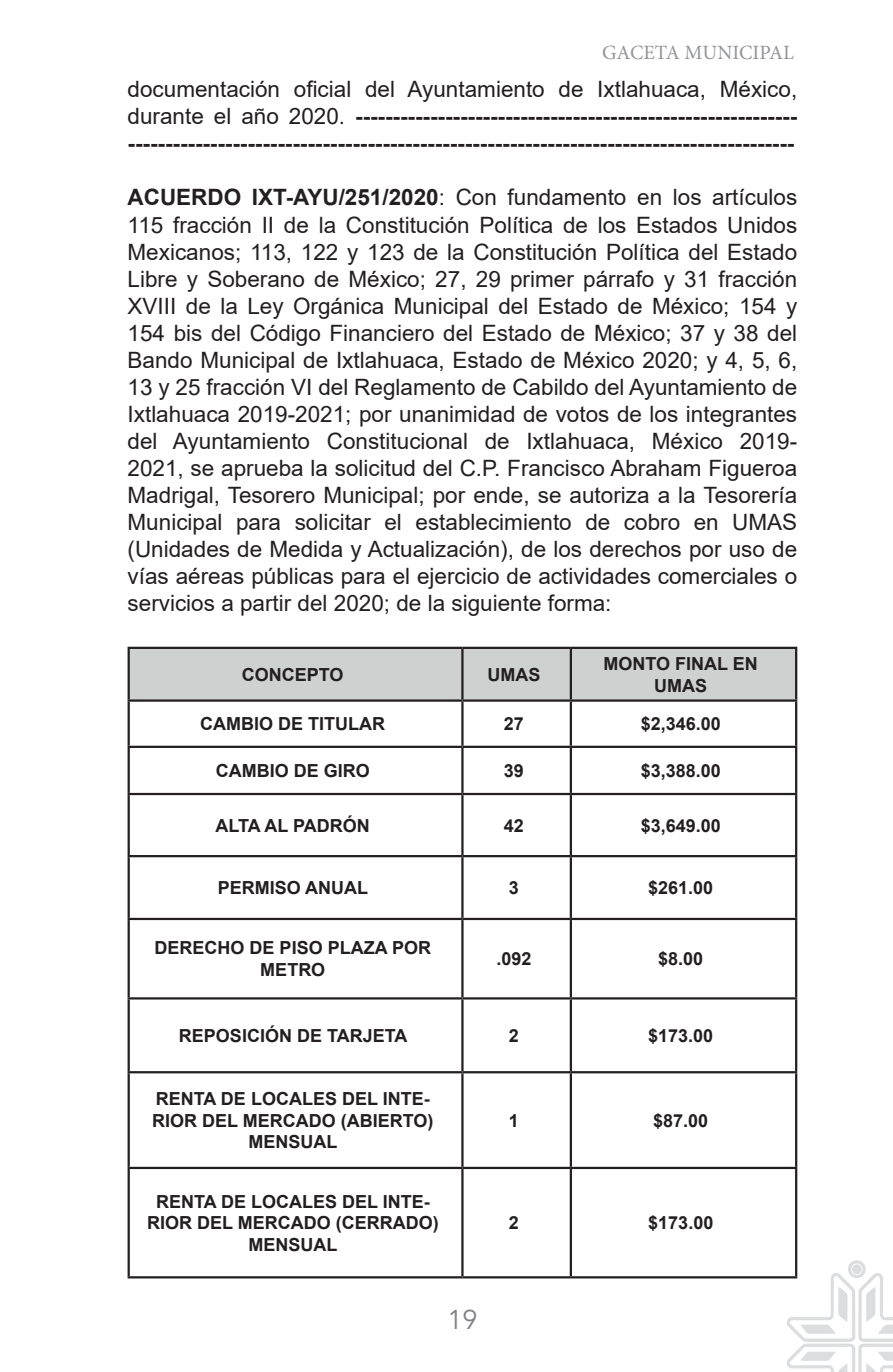
<style>
.page{position:relative;width:893px;height:1372px;background:#fff}
.page>*{position:absolute;margin:0;border:0;box-sizing:border-box;transform-origin:0 0}
.t1{font:27px "Avenir LT Std";color:#808285}
.t2{font:22.5px/27px "Arial";color:#231f20;text-align:justify}
.t3{font:700 22.5px/27px "Arial";color:#231f20;text-align:justify}
.t4{font:20.25px "Minion Pro";color:#939598}
.t5{font:700 18px/21.6px "Arial";color:#231f20;text-align:center}
.s1{font-weight:400}
.s2{font-weight:700}
</style>
<div class="page">
<svg style="left:784px;top:1260px;width:109px;height:111px"></svg>
<div style="left:852px;top:1264px;width:10px;height:9px;background:#dcdddf;border-radius:50%"></div>
<div style="left:130px;top:649px;width:665px;height:50px;background:#cfd1d0"></div>
<hr style="left:128px;top:646px;width:334px;height:3px;background:#231f20">
<hr style="left:128px;top:649px;width:2px;height:50px;background:#231f20">
<hr style="left:462px;top:646px;width:109px;height:3px;background:#231f20">
<hr style="left:461px;top:649px;width:3px;height:50px;background:#231f20">
<hr style="left:571px;top:646px;width:226px;height:3px;background:#231f20">
<hr style="left:570px;top:649px;width:2px;height:50px;background:#231f20">
<hr style="left:795px;top:649px;width:2px;height:50px;background:#231f20">
<hr style="left:128px;top:699px;width:334px;height:2px;background:#231f20">
<hr style="left:128px;top:701px;width:2px;height:44px;background:#231f20">
<hr style="left:462px;top:699px;width:109px;height:2px;background:#231f20">
<hr style="left:461px;top:701px;width:3px;height:44px;background:#231f20">
<hr style="left:571px;top:699px;width:226px;height:2px;background:#231f20">
<hr style="left:570px;top:701px;width:2px;height:44px;background:#231f20">
<hr style="left:795px;top:701px;width:2px;height:44px;background:#231f20">
<hr style="left:128px;top:745px;width:334px;height:3px;background:#231f20">
<hr style="left:128px;top:748px;width:2px;height:44px;background:#231f20">
<hr style="left:462px;top:745px;width:109px;height:3px;background:#231f20">
<hr style="left:461px;top:748px;width:3px;height:44px;background:#231f20">
<hr style="left:571px;top:745px;width:226px;height:3px;background:#231f20">
<hr style="left:570px;top:748px;width:2px;height:44px;background:#231f20">
<hr style="left:795px;top:748px;width:2px;height:44px;background:#231f20">
<hr style="left:128px;top:792px;width:334px;height:3px;background:#231f20">
<hr style="left:128px;top:795px;width:2px;height:60px;background:#231f20">
<hr style="left:462px;top:792px;width:109px;height:3px;background:#231f20">
<hr style="left:461px;top:795px;width:3px;height:60px;background:#231f20">
<hr style="left:571px;top:792px;width:226px;height:3px;background:#231f20">
<hr style="left:570px;top:795px;width:2px;height:60px;background:#231f20">
<hr style="left:795px;top:795px;width:2px;height:60px;background:#231f20">
<hr style="left:128px;top:855px;width:334px;height:2px;background:#231f20">
<hr style="left:128px;top:857px;width:2px;height:60px;background:#231f20">
<hr style="left:462px;top:855px;width:109px;height:2px;background:#231f20">
<hr style="left:461px;top:857px;width:3px;height:60px;background:#231f20">
<hr style="left:571px;top:855px;width:226px;height:2px;background:#231f20">
<hr style="left:570px;top:857px;width:2px;height:60px;background:#231f20">
<hr style="left:795px;top:857px;width:2px;height:60px;background:#231f20">
<hr style="left:128px;top:917px;width:334px;height:3px;background:#231f20">
<hr style="left:128px;top:920px;width:2px;height:77px;background:#231f20">
<hr style="left:462px;top:917px;width:109px;height:3px;background:#231f20">
<hr style="left:461px;top:920px;width:3px;height:77px;background:#231f20">
<hr style="left:571px;top:917px;width:226px;height:3px;background:#231f20">
<hr style="left:570px;top:920px;width:2px;height:77px;background:#231f20">
<hr style="left:795px;top:920px;width:2px;height:77px;background:#231f20">
<hr style="left:128px;top:997px;width:334px;height:2px;background:#231f20">
<hr style="left:128px;top:999px;width:2px;height:72px;background:#231f20">
<hr style="left:462px;top:997px;width:109px;height:2px;background:#231f20">
<hr style="left:461px;top:999px;width:3px;height:72px;background:#231f20">
<hr style="left:571px;top:997px;width:226px;height:2px;background:#231f20">
<hr style="left:570px;top:999px;width:2px;height:72px;background:#231f20">
<hr style="left:795px;top:999px;width:2px;height:72px;background:#231f20">
<hr style="left:128px;top:1071px;width:334px;height:2px;background:#231f20">
<hr style="left:128px;top:1073px;width:2px;height:93px;background:#231f20">
<hr style="left:462px;top:1071px;width:109px;height:2px;background:#231f20">
<hr style="left:461px;top:1073px;width:3px;height:93px;background:#231f20">
<hr style="left:571px;top:1071px;width:226px;height:2px;background:#231f20">
<hr style="left:570px;top:1073px;width:2px;height:93px;background:#231f20">
<hr style="left:795px;top:1073px;width:2px;height:93px;background:#231f20">
<hr style="left:128px;top:1166px;width:334px;height:2px;background:#231f20">
<hr style="left:128px;top:1168px;width:2px;height:108px;background:#231f20">
<hr style="left:462px;top:1166px;width:109px;height:2px;background:#231f20">
<hr style="left:461px;top:1168px;width:3px;height:108px;background:#231f20">
<hr style="left:571px;top:1166px;width:226px;height:2px;background:#231f20">
<hr style="left:570px;top:1168px;width:2px;height:108px;background:#231f20">
<hr style="left:795px;top:1168px;width:2px;height:108px;background:#231f20">
<hr style="left:128px;top:1276px;width:334px;height:2px;background:#231f20">
<hr style="left:462px;top:1276px;width:109px;height:2px;background:#231f20">
<hr style="left:571px;top:1276px;width:226px;height:2px;background:#231f20">
<p class="t4" style="left:602px;top:39px;width:193px">GACETA MUNICIPAL</p>
<p class="t3" style="left:128px;top:76px;width:671px"><span class="s1">documentación oficial del Ayuntamiento de Ixtlahuaca, México, durante el año 2020.</span> ----------------------------------------------------------- -----------------------------------------------------------------------------------------</p>
<p class="t2" style="left:128px;top:184px;width:671px"><span class="s2">ACUERDO IXT-AYU/251/2020</span>: Con fundamento en los artículos 115 fracción II de la Constitución Política de los Estados Unidos Mexicanos; 113, 122 y 123 de la Constitución Política del Estado Libre y Soberano de México; 27, 29 primer párrafo y 31 fracción XVIII de la Ley Orgánica Municipal del Estado de México; 154 y 154 bis del Código Financiero del Estado de México; 37 y 38 del Bando Municipal de Ixtlahuaca, Estado de México 2020; y 4, 5, 6, 13 y 25 fracción VI del Reglamento de Cabildo del Ayuntamiento de Ixtlahuaca 2019-2021; por unanimidad de votos de los integrantes del Ayuntamiento Constitucional de Ixtlahuaca, México 2019- 2021, se aprueba la solicitud del C.P. Francisco Abraham Figueroa Madrigal, Tesorero Municipal; por ende, se autoriza a la Tesorería Municipal para solicitar el establecimiento de cobro en UMAS (Unidades de Medida y Actualización), de los derechos por uso de vías aéreas públicas para el ejercicio de actividades comerciales o servicios a partir del 2020; de la siguiente forma:</p>
<p class="t5" style="left:242px;top:663px;width:103px">CONCEPTO</p>
<p class="t5" style="left:487px;top:663px;width:54px">UMAS</p>
<p class="t5" style="left:604px;top:653px;width:156px">MONTO FINAL EN<br>UMAS</p>
<p class="t5" style="left:200px;top:713px;width:186px">CAMBIO DE TITULAR</p>
<p class="t5" style="left:504px;top:713px;width:22px">27</p>
<p class="t5" style="left:641px;top:713px;width:82px">$2,346.00</p>
<p class="t5" style="left:216px;top:760px;width:156px">CAMBIO DE GIRO</p>
<p class="t5" style="left:504px;top:760px;width:22px">39</p>
<p class="t5" style="left:641px;top:760px;width:82px">$3,388.00</p>
<p class="t5" style="left:216px;top:814px;width:156px">ALTA AL PADRÓN</p>
<p class="t5" style="left:504px;top:814px;width:22px">42</p>
<p class="t5" style="left:641px;top:814px;width:82px">$3,649.00</p>
<p class="t5" style="left:218px;top:877px;width:152px">PERMISO ANUAL</p>
<p class="t5" style="left:509px;top:877px;width:12px">3</p>
<p class="t5" style="left:648px;top:877px;width:67px">$261.00</p>
<p class="t5" style="left:155px;top:937px;width:278px">DERECHO DE PISO PLAZA POR<br>METRO</p>
<p class="t5" style="left:496px;top:948px;width:37px">.092</p>
<p class="t5" style="left:658px;top:948px;width:47px">$8.00</p>
<p class="t5" style="left:179px;top:1024px;width:230px">REPOSICIÓN DE TARJETA</p>
<p class="t5" style="left:509px;top:1024px;width:12px">2</p>
<p class="t5" style="left:648px;top:1024px;width:67px">$173.00</p>
<p class="t5" style="left:152px;top:1088px;width:283px">RENTA DE LOCALES DEL INTE-<br>RIOR DEL MERCADO (ABIERTO)<br>MENSUAL</p>
<p class="t5" style="left:147px;top:1190px;width:293px">RENTA DE LOCALES DEL INTE-<br>RIOR DEL MERCADO (CERRADO)<br>MENSUAL</p>
<p class="t1" style="left:447px;top:1303px;width:32px">19</p>
<p class="t5" style="left:509px;top:1109px;width:12px">1</p>
<p class="t5" style="left:653px;top:1109px;width:57px">$87.00</p>
<p class="t5" style="left:509px;top:1212px;width:12px">2</p>
<p class="t5" style="left:648px;top:1212px;width:67px">$173.00</p>
</div>
